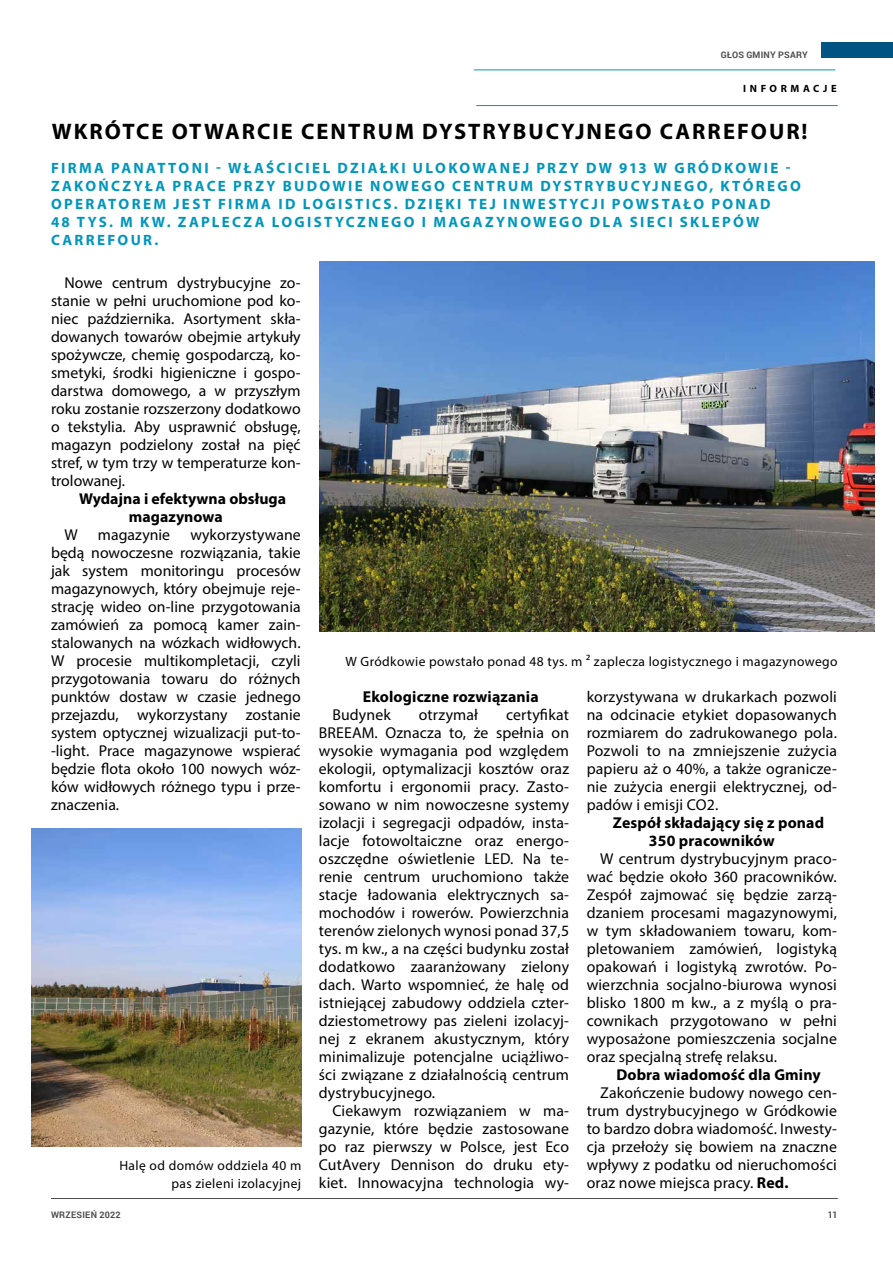
<style>
.page{position:relative;width:893px;height:1263px;background:#fff}
.page>*{position:absolute;margin:0;border:0;box-sizing:border-box;transform-origin:0 0}
.Headline{font:700 22.5px "Myriad Pro";letter-spacing:.09em;color:#000}
.Details{font:15.75px/18px "Myriad Pro";letter-spacing:.01em;color:#000;text-align:justify}
.Details-2{font:700 15.75px/18px "Myriad Pro";letter-spacing:.01em;color:#000}
.Fourth_tittle{font:700 15px/18px "Myriad Pro";letter-spacing:.155em;color:#0096bc}
.Details-3{font:13.5px/18px "Myriad Pro";letter-spacing:.03em;color:#000;text-align:right}
.Info_Text_7{font:700 10.5px "Myriad Pro";letter-spacing:.34em;color:#000}
.t1{font:700 9px "Roboto";letter-spacing:.025em;color:#4d4d4f}
.s1{font-weight:700}
</style>
<div class="page">
<hr style="left:474px;top:70px;width:361px;height:1px;background:#0096bc">
<hr style="left:476px;top:105px;width:362px;height:1px;background:#0096bc">
<img style="left:319px;top:262px;width:555px;height:369px">
<img style="left:31px;top:828px;width:270px;height:318px">
<hr style="left:51px;top:1198px;width:787px;height:1px;background:#4d4d4f">
<div style="left:821px;top:43px;width:72px;height:15px;background:#005482"></div>
<p class="t1" style="left:721px;top:48px;width:89px">GŁOS GMINY PSARY</p>
<p class="Info_Text_7" style="left:743px;top:82px;width:95px">INFORMACJE</p>
<p class="Headline" style="left:52px;top:117px;width:757px">WKRÓTCE OTWARCIE CENTRUM DYSTRYBUCYJNEGO CARREFOUR!</p>
<p class="Fourth_tittle" style="left:51px;top:158px;width:751px">FIRMA PANATTONI - WŁAŚCICIEL DZIAŁKI ULOKOWANEJ PRZY DW 913 W GRÓDKOWIE - ZAKOŃCZYŁA PRACE PRZY BUDOWIE NOWEGO CENTRUM DYSTRYBUCYJNEGO, KTÓREGO OPERATOREM JEST FIRMA ID LOGISTICS. DZIĘKI TEJ INWESTYCJI POWSTAŁO PONAD<br>48 TYS. M KW. ZAPLECZA LOGISTYCZNEGO I MAGAZYNOWEGO DLA SIECI SKLEPÓW CARREFOUR.</p>
<p class="Details" style="left:51px;top:273px;width:251px;text-indent:14px">Nowe centrum dystrybucyjne zo&shy;stanie w pełni uruchomione pod ko&shy;niec października. Asortyment skła&shy;dowanych towarów obejmie artykuły spożywcze, chemię gospodarczą, ko&shy;smetyki, środki higieniczne i gospo&shy;darstwa domowego, a w przyszłym roku zostanie rozszerzony dodatkowo o tekstylia. Aby usprawnić obsługę, magazyn podzielony został na pięć stref, w tym trzy w temperaturze kon&shy;trolowanej.</p>
<p class="Details-2" style="left:129px;top:489px;width:159px;text-indent:-50px">Wydajna i efektywna obsługa magazynowa</p>
<p class="Details" style="left:65px;top:525px;width:15px">W</p>
<p class="Details" style="left:98px;top:525px;width:74px">magazynie</p>
<p class="Details" style="left:51px;top:525px;width:251px;text-indent:139px">wykorzystywane będą nowoczesne rozwiązania, takie jak system monitoringu procesów magazynowych, który obejmuje reje&shy;strację wideo on-line przygotowania zamówień za pomocą kamer zain&shy;stalowanych na wózkach widłowych.<br>W procesie multikompletacji, czyli przygotowania towaru do różnych punktów dostaw w czasie jednego przejazdu, wykorzystany zostanie system optycznej wizualizacji put-to--light. Prace magazynowe wspierać będzie flota około 100 nowych wóz&shy;ków widłowych różnego typu i prze&shy;znaczenia.</p>
<p class="Details-3" style="left:346px;top:652px;width:493px">W Gródkowie powstało ponad 48 tys. m ² zaplecza logistycznego i magazynowego</p>
<p class="Details" style="left:587px;top:687px;width:252px">korzystywana w drukarkach pozwoli na odcinacie etykiet dopasowanych rozmiarem do zadrukowanego pola.<br>Pozwoli to na zmniejszenie zużycia papieru aż o 40%, a także ogranicze&shy;nie zużycia energii elektrycznej, od&shy;padów i emisji CO2.</p>
<p class="Details-2" style="left:649px;top:813px;width:177px;text-indent:-36px">Zespół składający się z ponad<br>350 pracowników</p>
<p class="Details" style="left:587px;top:849px;width:252px;text-indent:14px">W centrum dystrybucyjnym praco&shy;wać będzie około 360 pracowników.<br>Zespół zajmować się będzie zarzą&shy;dzaniem procesami magazynowymi, w tym składowaniem towaru, kom&shy;pletowaniem zamówień, logistyką opakowań i logistyką zwrotów. Po&shy;wierzchnia socjalno-biurowa wynosi blisko 1800 m kw., a z myślą o pra&shy;cownikach przygotowano w pełni wyposażone pomieszczenia socjalne oraz specjalną strefę relaksu.</p>
<p class="Details-2" style="left:616px;top:1065px;width:206px">Dobra wiadomość dla Gminy</p>
<p class="Details" style="left:587px;top:1083px;width:252px;text-indent:14px">Zakończenie budowy nowego cen&shy;trum dystrybucyjnego w Gródkowie to bardzo dobra wiadomość. Inwesty&shy;cja przełoży się bowiem na znaczne wpływy z podatku od nieruchomości oraz nowe miejsca pracy. <span class="s1">Red.</span></p>
<p class="Details-2" style="left:363px;top:687px;width:178px">Ekologiczne rozwiązania</p>
<p class="Details" style="left:332px;top:705px;width:60px">Budynek</p>
<p class="Details" style="left:419px;top:705px;width:61px">otrzymał</p>
<p class="Details" style="left:319px;top:705px;width:252px;text-indent:187px">certyfikat BREEAM. Oznacza to, że spełnia on wysokie wymagania pod względem ekologii, optymalizacji kosztów oraz komfortu i ergonomii pracy. Zasto&shy;sowano w nim nowoczesne systemy izolacji i segregacji odpadów, insta&shy;lacje fotowoltaiczne oraz energo&shy;oszczędne oświetlenie LED. Na te&shy;renie centrum uruchomiono także stacje ładowania elektrycznych sa&shy;mochodów i rowerów. Powierzchnia terenów zielonych wynosi ponad 37,5 tys. m kw., a na części budynku został dodatkowo zaaranżowany zielony dach. Warto wspomnieć, że halę od istniejącej zabudowy oddziela czter&shy;dziestometrowy pas zieleni izolacyj&shy;nej z ekranem akustycznym, który minimalizuje potencjalne uciążliwo&shy;ści związane z działalnością centrum dystrybucyjnego.</p>
<p class="Details" style="left:319px;top:1101px;width:252px;text-indent:14px">Ciekawym rozwiązaniem w ma&shy;gazynie, które będzie zastosowane po raz pierwszy w Polsce, jest Eco CutAvery Dennison do druku ety&shy;kiet. Innowacyjna technologia wy-</p>
<p class="Details-3" style="left:119px;top:1156px;width:183px">Halę od domów oddziela 40 m pas zieleni izolacyjnej</p>
<p class="t1" style="left:51px;top:1208px;width:71px">WRZESIEŃ 2022</p>
<p class="t1" style="left:828px;top:1208px;width:11px">11</p>
</div>
